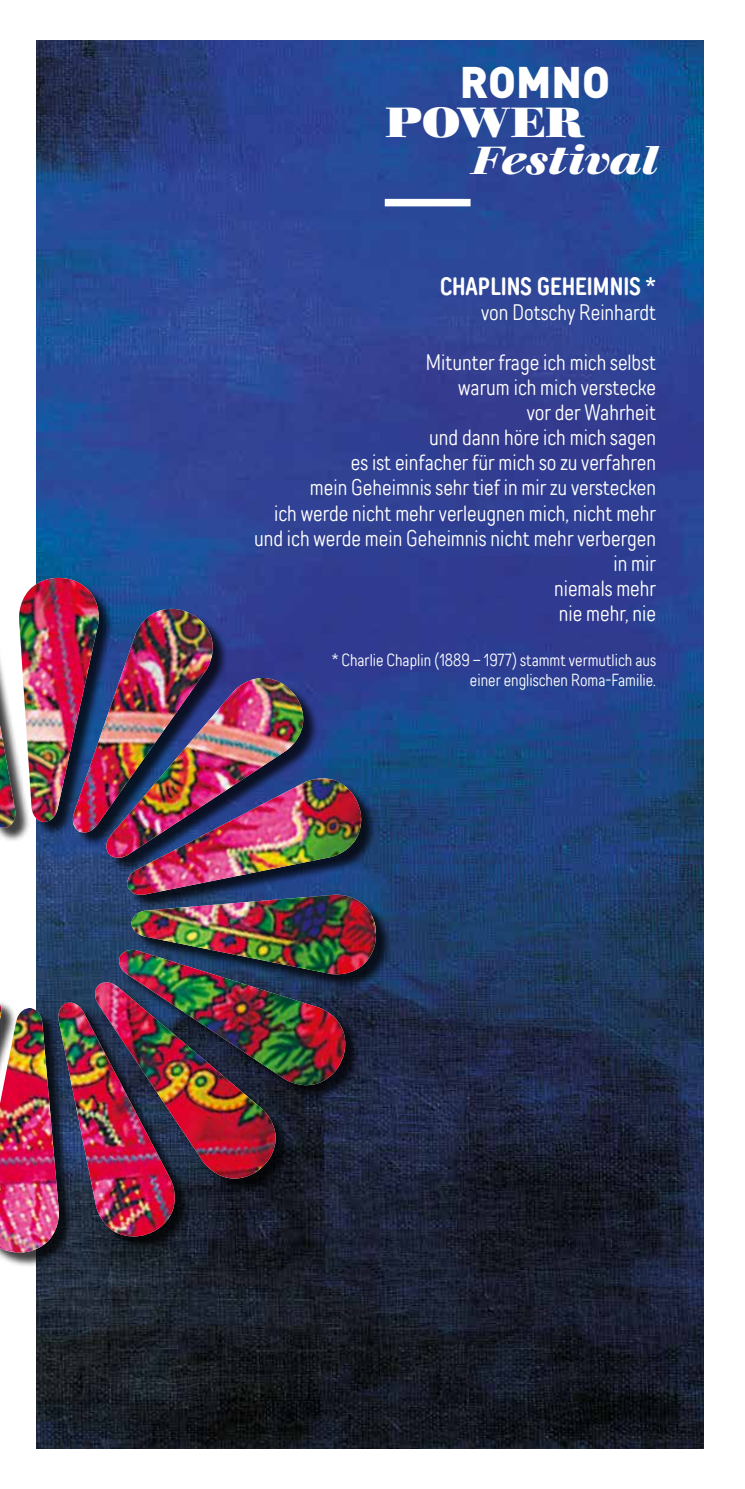
<style>
.page{position:relative;width:745px;height:1489px;background:#fff}
.page>*{position:absolute;margin:0;border:0;box-sizing:border-box;transform-origin:0 0}
.t1{font:900 43.75px "DIN";color:#fff}
.t2{font:800 41.75px "Walbaum 18 pt";letter-spacing:-.015em;color:#fff}
.t3{font:italic 700 38.75px "Walbaum 18 pt";color:#fff}
.t4{font:25px "TT Rounds Neue Com D Bold";color:#fff}
.t5{font:300 22.5px/25px "TT Rounds Neue Comp";color:#fff;text-align:right}
.t6{font:300 17.5px/20px "TT Rounds Neue Comp";color:#fff;text-align:right}
</style>
<div class="page">
<img style="left:37px;top:41px;width:666px;height:1406px">
<div style="left:384px;top:199px;width:86px;height:7px;background:#fff"></div>
<div style="left:0;top:580px;width:391px;height:687px;background:#000;opacity:.75"></div>
<img style="left:0;top:577px;width:376px;height:676px">
<img style="left:0;top:578px;width:376px;height:661px">
<h1 class="t1" style="left:459px;top:53px;width:152px">ROMNO</h1>
<h2 class="t2" style="left:384px;top:87px;width:200px">POWER</h2>
<h3 class="t3" style="left:470px;top:129px;width:188px">Festival</h3>
<p class="t4" style="left:439px;top:270px;width:218px">CHAPLINS GEHEIMNIS *</p>
<p class="t5" style="left:481px;top:300px;width:176px">von Dotschy Reinhardt</p>
<p class="t5" style="left:254px;top:350px;width:403px">Mitunter frage ich mich selbst<br>warum ich mich verstecke<br>vor der Wahrheit<br>und dann höre ich mich sagen<br>es ist einfacher für mich so zu verfahren<br>mein Geheimnis sehr tief in mir zu verstecken<br>ich werde nicht mehr verleugnen mich, nicht mehr und ich werde mein Geheimnis nicht mehr verbergen in mir<br>niemals mehr<br>nie mehr, nie</p>
<p class="t6" style="left:331px;top:649px;width:325px">* Charlie Chaplin (1889 – 1977) stammt vermutlich aus einer englischen Roma-Familie.</p>
</div>
